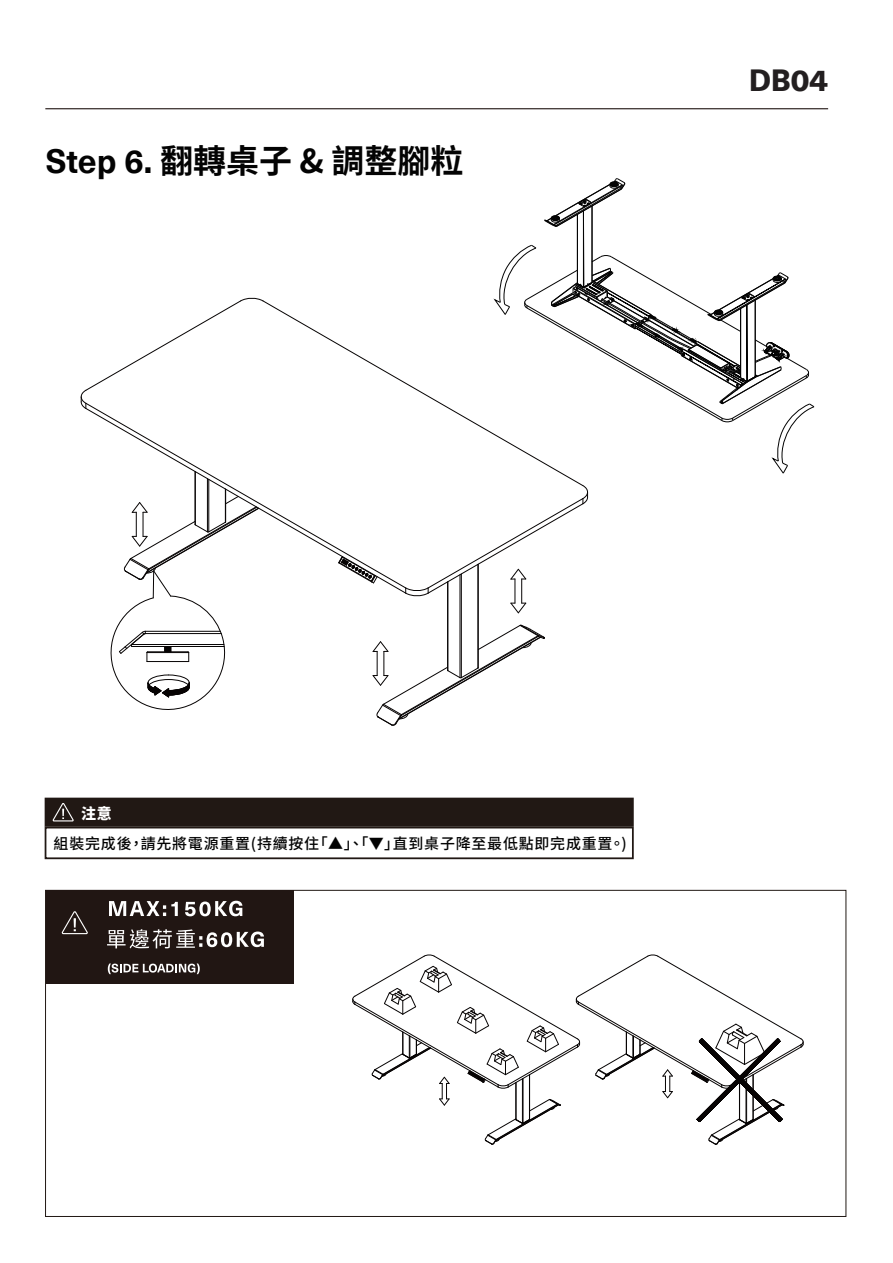
<style>
.page{position:relative;width:893px;height:1263px;background:#fff}
.page>*{position:absolute;margin:0;border:0;box-sizing:border-box;transform-origin:0 0}
.t1{font:700 33px "Noto Sans CJ Ktc";color:#030303}
.t2{font:800 30px "Neue Haas Unica Pro";color:#231f20}
.t3{font:500 15px "Noto Sans CJ Ktc";letter-spacing:.05em;color:#030303}
.t4{font:900 15px "Noto Sans CJ Ktc";color:#fff}
.s1{font-family:"Neue Haas Unica Pro"}
</style>
<div class="page">
<hr style="left:45px;top:108px;width:783px;height:1px;background:#211613">
<svg style="left:86px;top:409px;width:319px;height:180px"></svg>
<svg style="left:262px;top:301px;width:143px;height:185px"></svg>
<svg style="left:80px;top:297px;width:184px;height:112px"></svg>
<svg style="left:338px;top:556px;width:40px;height:28px"></svg>
<hr style="left:447px;top:582px;width:1px;height:88px;background:#060303">
<hr style="left:448px;top:582px;width:1px;height:89px;background:#060303">
<hr style="left:478px;top:564px;width:1px;height:104px;background:#060303">
<hr style="left:460px;top:575px;width:1px;height:103px;background:#060303">
<hr style="left:461px;top:574px;width:1px;height:104px;background:#060303">
<hr style="left:195px;top:471px;width:1px;height:53px;background:#060303">
<hr style="left:225px;top:489px;width:1px;height:33px;background:#060303">
<hr style="left:207px;top:479px;width:1px;height:53px;background:#060303">
<hr style="left:208px;top:479px;width:1px;height:53px;background:#060303">
<svg style="left:372px;top:624px;width:173px;height:102px"></svg>
<svg style="left:405px;top:108px;width:410px;height:506px"></svg>
<svg style="left:105px;top:496px;width:155px;height:214px"></svg>
<div style="left:46px;top:890px;width:247px;height:93px;background:#211613"></div>
<svg style="left:109px;top:901px;width:69px;height:15px"></svg>
<svg style="left:185px;top:901px;width:57px;height:15px"></svg>
<svg style="left:107px;top:929px;width:157px;height:19px"></svg>
<svg style="left:61px;top:911px;width:27px;height:24px"></svg>
<svg style="left:108px;top:963px;width:92px;height:11px"></svg>
<svg style="left:352px;top:954px;width:452px;height:191px"></svg>
<div style="left:45px;top:827px;width:589px;height:32px;border:2px solid #211814"></div>
<div style="left:45px;top:798px;width:589px;height:29px;background:#211814;border:2px solid #211814"></div>
<svg style="left:52px;top:803px;width:22px;height:19px"></svg>
<h1 class="t1" style="left:46px;top:142px;width:419px"><span class="s1">Step 6.</span> 翻轉桌子 &amp; 調整腳粒</h1>
<h2 class="t2" style="left:749px;top:62px;width:81px">DB04</h2>
<p class="t4" style="left:81px;top:805px;width:32px">注意</p>
<p class="t3" style="left:54px;top:835px;width:575px">組裝完成後，請先將電源重置(持續按住「▲」、「▼」直到桌子降至最低點即完成重置。)</p>
</div>
